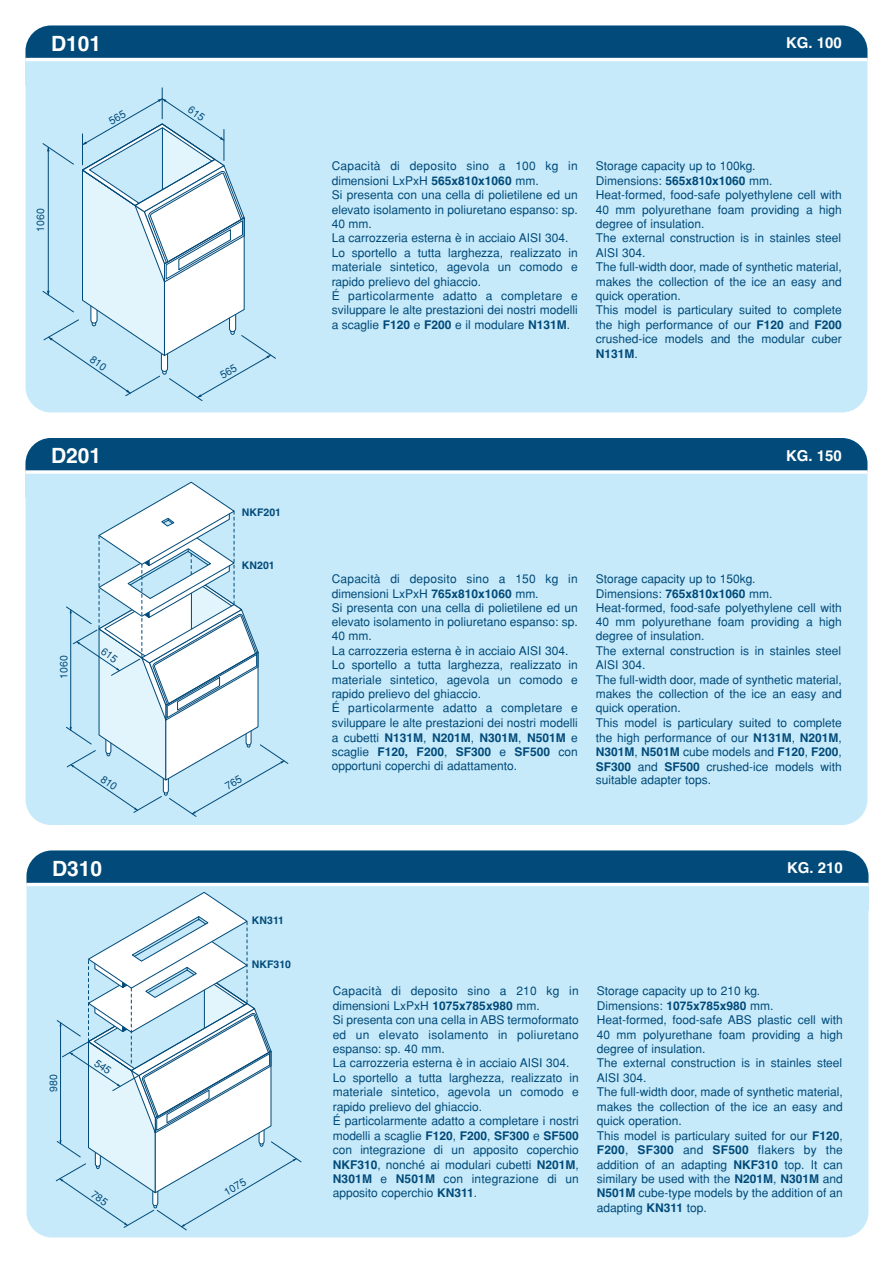
<style>
.page{position:relative;width:893px;height:1263px;background:#fff}
.page>*{position:absolute;margin:0;border:0;box-sizing:border-box;transform-origin:0 0}
.t1{font:21px "Helvetica Bold TT";color:#fff}
.t2{font:15px "Helvetica Bold TT";color:#fff}
.t3{font:12px/14.4px "Helvetica";color:#014a79}
.t4{font:700 10.5px "Helvetica";color:#014a79}
.t5{font:10.5px "Helvetica";color:#014a79}
.s1{font-weight:700}
</style>
<div class="page">
<div style="left:26px;top:26px;width:841px;height:386px;background:#c6eafa;border-radius:26px"></div>
<div style="left:26px;top:26px;width:841px;height:55px;background:#014a79;border-radius:26px"></div>
<div style="left:26px;top:60px;width:841px;height:25px;background:#c6eafa"></div>
<hr style="left:26px;top:58px;width:841px;height:3px;background:#fff">
<div style="left:26px;top:438px;width:841px;height:387px;background:#c6eafa;border-radius:26px"></div>
<div style="left:26px;top:438px;width:841px;height:55px;background:#014a79;border-radius:26px"></div>
<div style="left:26px;top:472px;width:841px;height:25px;background:#c6eafa"></div>
<svg style="left:26px;top:470px;width:841px;height:4px;background:#e6eef3"></svg>
<div style="left:27px;top:850px;width:841px;height:387px;background:#c6eafa;border-radius:26px"></div>
<div style="left:27px;top:850px;width:841px;height:56px;background:#014a79;border-radius:26px"></div>
<div style="left:27px;top:884px;width:841px;height:26px;background:#c6eafa"></div>
<hr style="left:27px;top:883px;width:841px;height:3px;background:#fff">
<hr style="left:162px;top:88px;width:1px;height:31px;background:#014a79">
<svg style="left:42px;top:98px;width:234px;height:303px"></svg>
<svg style="left:56px;top:892px;width:246px;height:338px"></svg>
<svg style="left:66px;top:482px;width:222px;height:335px"></svg>
<h1 class="t1" style="left:51px;top:31px;width:52px">D101</h1>
<p class="t2" style="left:786px;top:34px;width:57px">KG. 100</p>
<p class="t5" style="left:35px;top:232px;width:25px;rotate:-90deg">1060</p>
<p class="t3" style="left:332px;top:159px;width:248px">Capacità di deposito sino a 100 kg in dimensioni LxPxH <span class="s1">565x810x1060</span> mm.<br>Si presenta con una cella di polietilene ed un elevato isolamento in poliuretano espanso: sp.<br>40 mm.<br>La carrozzeria esterna è in acciaio AISI 304.<br>Lo sportello a tutta larghezza, realizzato in materiale sintetico, agevola un comodo e rapido prelievo del ghiaccio.<br>É particolarmente adatto a completare e sviluppare le alte prestazioni dei nostri modelli a scaglie <span class="s1">F120</span> e <span class="s1">F200</span> e il modulare <span class="s1">N131M</span>.</p>
<p class="t3" style="left:596px;top:159px;width:248px">Storage capacity up to 100kg.<br>Dimensions: <span class="s1">565x810x1060</span> mm.<br>Heat-formed, food-safe polyethylene cell with 40 mm polyurethane foam providing a high degree of insulation.<br>The external construction is in stainles steel AISI 304.<br>The full-width door, made of synthetic material, makes the collection of the ice an easy and quick operation.<br>This model is particulary suited to complete the high performance of our <span class="s1">F120</span> and <span class="s1">F200 </span>crushed-ice models and the modular cuber <span class="s1">N131M</span>.</p>
<h1 class="t1" style="left:51px;top:444px;width:52px">D201</h1>
<p class="t2" style="left:786px;top:447px;width:57px">KG. 150</p>
<p class="t4" style="left:242px;top:506px;width:41px">NKF201</p>
<p class="t5" style="left:58px;top:679px;width:25px;rotate:-90deg">1060</p>
<p class="t4" style="left:242px;top:559px;width:34px">KN201</p>
<p class="t3" style="left:332px;top:571px;width:248px">Capacità di deposito sino a 150 kg in dimensioni LxPxH <span class="s1">765x810x1060</span> mm.<br>Si presenta con una cella di polietilene ed un elevato isolamento in poliuretano espanso: sp.<br>40 mm.<br>La carrozzeria esterna è in acciaio AISI 304.<br>Lo sportello a tutta larghezza, realizzato in materiale sintetico, agevola un comodo e rapido prelievo del ghiaccio.<br>É particolarmente adatto a completare e sviluppare le alte prestazioni dei nostri modelli a cubetti <span class="s1">N131M</span>, <span class="s1">N201M</span>, <span class="s1">N301M</span>, <span class="s1">N501M</span> e scaglie <span class="s1">F120, F200</span>, <span class="s1">SF300</span> e <span class="s1">SF500</span> con opportuni coperchi di adattamento.</p>
<p class="t3" style="left:596px;top:571px;width:248px">Storage capacity up to 150kg.<br>Dimensions: <span class="s1">765x810x1060</span> mm.<br>Heat-formed, food-safe polyethylene cell with 40 mm polyurethane foam providing a high degree of insulation.<br>The external construction is in stainles steel AISI 304.<br>The full-width door, made of synthetic material, makes the collection of the ice an easy and quick operation.<br>This model is particulary suited to complete the high performance of our <span class="s1">N131M</span>, <span class="s1">N201M</span>, <span class="s1">N301M</span>, <span class="s1">N501M</span> cube models and <span class="s1">F120</span>, <span class="s1">F200</span>, <span class="s1">SF300</span> and <span class="s1">SF500</span> crushed-ice models with suitable adapter tops.</p>
<h1 class="t1" style="left:52px;top:856px;width:52px">D310</h1>
<p class="t2" style="left:787px;top:859px;width:57px">KG. 210</p>
<p class="t4" style="left:252px;top:914px;width:34px">KN311</p>
<p class="t4" style="left:252px;top:959px;width:41px">NKF310</p>
<p class="t5" style="left:48px;top:1092px;width:19px;rotate:-90deg">980</p>
<p class="t5" style="left:222px;top:1187px;width:24px;rotate:-30deg">1075</p>
<p class="t3" style="left:333px;top:984px;width:248px">Capacità di deposito sino a 210 kg in dimensioni LxPxH <span class="s1">1075x785x980</span> mm.<br>Si presenta con una cella in ABS termoformato ed un elevato isolamento in poliuretano espanso: sp. 40 mm.<br>La carrozzeria esterna è in acciaio AISI 304.<br>Lo sportello a tutta larghezza, realizzato in materiale sintetico, agevola un comodo e rapido prelievo del ghiaccio.<br>É particolarmente adatto a completare i nostri modelli a scaglie <span class="s1">F120</span>, <span class="s1">F200</span>, <span class="s1">SF300</span> e <span class="s1">SF500 </span>con integrazione di un apposito coperchio <span class="s1">NKF310</span>, nonché ai modulari cubetti <span class="s1">N201M</span>, <span class="s1">N301M</span> e <span class="s1">N501M</span> con integrazione di un apposito coperchio <span class="s1">KN311</span>.</p>
<p class="t3" style="left:597px;top:984px;width:248px">Storage capacity up to 210 kg.<br>Dimensions: <span class="s1">1075x785x980</span> mm.<br>Heat-formed, food-safe ABS plastic cell with 40 mm polyurethane foam providing a high degree of insulation.<br>The external construction is in stainles steel AISI 304.<br>The full-width door, made of synthetic material, makes the collection of the ice an easy and quick operation.<br>This model is particulary suited for our <span class="s1">F120</span>, <span class="s1">F200</span>, <span class="s1">SF300</span> and <span class="s1">SF500</span> flakers by the addition of an adapting <span class="s1">NKF310</span> top. It can similary be used with the <span class="s1">N201M</span>, <span class="s1">N301M</span> and <span class="s1">N501M</span> cube-type models by the addition of an adapting <span class="s1">KN311</span> top.</p>
</div>
